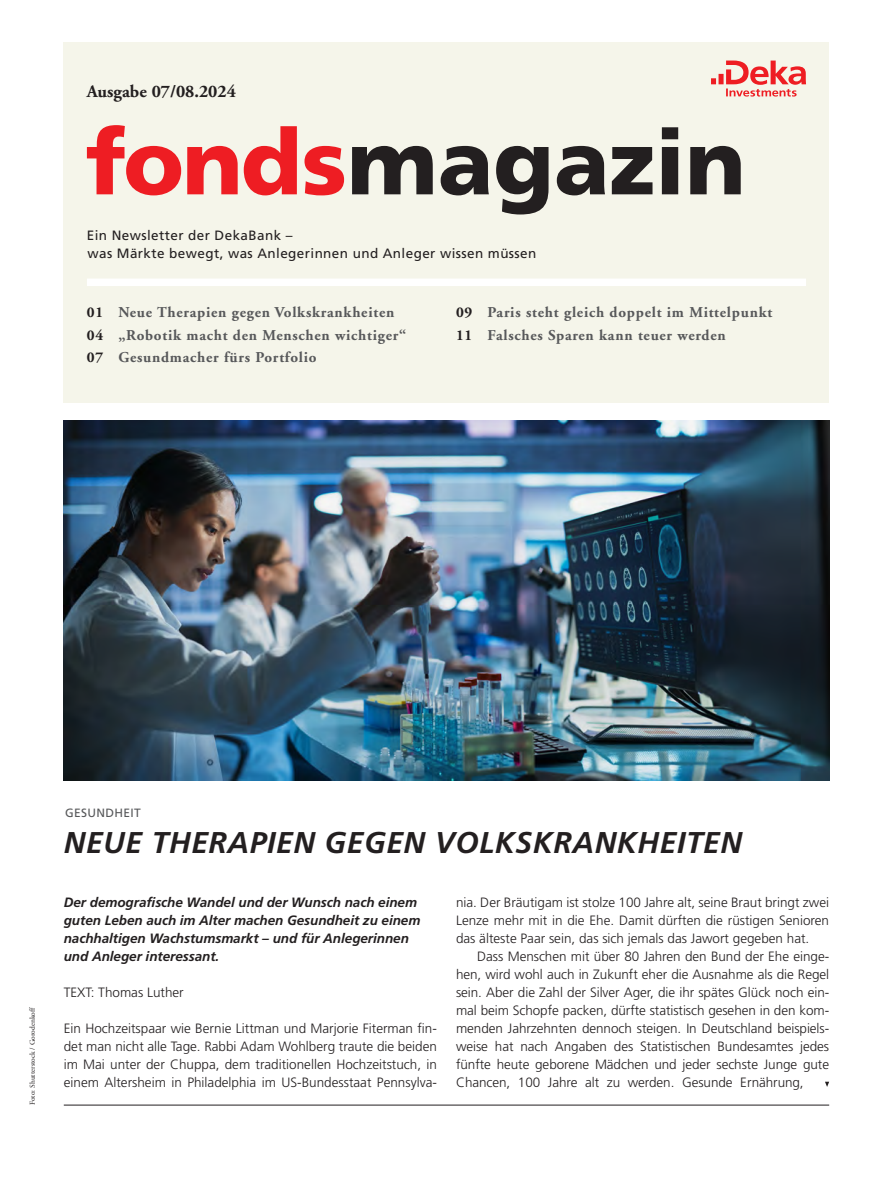
<style>
.page{position:relative;width:893px;height:1191px;background:#fff}
.page>*{position:absolute;margin:0;border:0;box-sizing:border-box;transform-origin:0 0}
.foma_2023_-_Headline{font:italic 700 30px "Deka Frutiger Mac";letter-spacing:.02em;color:#231f20}
.t1{font:700 17.7px "Deka A Garamond Mac";color:#231f20}
.foma_2023_-_Inhaltsverzeichnis{font:700 15px "Deka A Garamond Mac";letter-spacing:.05em;color:#57585a}
.foma_2023_-_Fließtext_mit_Einzug{font:300 13.5px/18px "Deka Frutiger Mac";letter-spacing:-.005em;color:#231f20;text-align:justify}
.foma_2023_-_Fließtext{font:300 13.5px/18px "Deka Frutiger Mac";color:#231f20;text-align:justify}
.foma_2023_-_Einleitungstitel{font:italic 700 13.5px/18px "Deka Frutiger Mac";letter-spacing:-.005em;color:#231f20}
.t2{font:13.5px/18px "Deka Frutiger Mac";letter-spacing:.03em;color:#231f20}
.foma_2023_-_Subheadline{font:12px "Deka Frutiger Mac";letter-spacing:.03em;color:#57585a}
.foma_2023_-_Bildnachweis___Credits{font:7.5px "Deka A Garamond Mac";color:#231f20}
.s1{color:#231f20}
</style>
<div class="page">
<div style="left:64px;top:43px;width:765px;height:360px;background:#f5f5ea"></div>
<div style="left:87px;top:278px;width:719px;height:8px;background:#fff"></div>
<svg style="left:352px;top:127px;width:389px;height:87px"></svg>
<svg style="left:87px;top:125px;width:257px;height:70px"></svg>
<svg style="left:711px;top:61px;width:95px;height:36px"></svg>
<hr style="left:64px;top:1104px;width:765px;height:1px;background:#231f20">
<svg style="left:825px;top:1081px;width:4px;height:6px"></svg>
<img style="left:64px;top:421px;width:765px;height:360px">
<p class="t1" style="left:87px;top:81px;width:151px">Ausgabe 07/08.2024</p>
<p class="t2" style="left:87px;top:227px;width:451px">Ein Newsletter der DekaBank –<br>was Märkte bewegt, was Anlegerinnen und Anleger wissen müssen</p>
<p class="foma_2023_-_Inhaltsverzeichnis" style="left:87px;top:304px;width:309px"><span class="s1">01</span> Neue Therapien gegen Volkskrankheiten</p>
<p class="foma_2023_-_Inhaltsverzeichnis" style="left:87px;top:327px;width:321px"><span class="s1">04</span> „Robotik macht den Menschen wichtiger“</p>
<p class="foma_2023_-_Inhaltsverzeichnis" style="left:87px;top:349px;width:231px"><span class="s1">07</span> Gesundmacher fürs Portfolio</p>
<p class="foma_2023_-_Inhaltsverzeichnis" style="left:456px;top:304px;width:318px"><span class="s1">09</span> Paris steht gleich doppelt im Mittelpunkt</p>
<p class="foma_2023_-_Inhaltsverzeichnis" style="left:456px;top:327px;width:271px"><span class="s1">11</span> Falsches Sparen kann teuer werden</p>
<p class="foma_2023_-_Bildnachweis___Credits" style="left:28px;top:1105px;width:100px;rotate:-90deg">Foto: Shutterstock / Gorodenkoff</p>
<p class="foma_2023_-_Subheadline" style="left:65px;top:806px;width:77px">GESUNDHEIT</p>
<p class="foma_2023_-_Headline" style="left:64px;top:826px;width:680px">NEUE THERAPIEN GEGEN VOLKSKRANKHEITEN</p>
<p class="foma_2023_-_Einleitungstitel" style="left:64px;top:893px;width:358px">Der demografische Wandel und der Wunsch nach einem guten Leben auch im Alter machen Gesundheit zu einem nachhaltigen Wachstumsmarkt – und für Anlegerinnen und Anleger interessant.</p>
<p class="foma_2023_-_Fließtext" style="left:64px;top:983px;width:122px">TEXT: Thomas Luther</p>
<p class="foma_2023_-_Fließtext" style="left:64px;top:1019px;width:375px">Ein Hochzeitspaar wie Bernie Littman und Marjorie Fiterman fin&shy;det man nicht alle Tage. Rabbi Adam Wohlberg traute die beiden im Mai unter der Chuppa, dem traditionellen Hochzeitstuch, in einem Altersheim in Philadelphia im US-Bundesstaat Pennsylva-</p>
<p class="foma_2023_-_Fließtext" style="left:456px;top:893px;width:375px">nia. Der Bräutigam ist stolze 100 Jahre alt, seine Braut bringt zwei Lenze mehr mit in die Ehe. Damit dürften die rüstigen Senioren das älteste Paar sein, das sich jemals das Jawort gegeben hat.</p>
<p class="foma_2023_-_Fließtext_mit_Einzug" style="left:456px;top:947px;width:375px;text-indent:21px">Dass Menschen mit über 80 Jahren den Bund der Ehe einge&shy;hen, wird wohl auch in Zukunft eher die Ausnahme als die Regel sein. Aber die Zahl der Silver Ager, die ihr spätes Glück noch ein&shy;mal beim Schopfe packen, dürfte statistisch gesehen in den kom&shy;menden Jahrzehnten dennoch steigen. In Deutschland beispiels&shy;weise hat nach Angaben des Statistischen Bundesamtes jedes fünfte heute geborene Mädchen und jeder sechste Junge gute Chancen, 100 Jahre alt zu werden. Gesunde Ernährung,</p>
</div>
